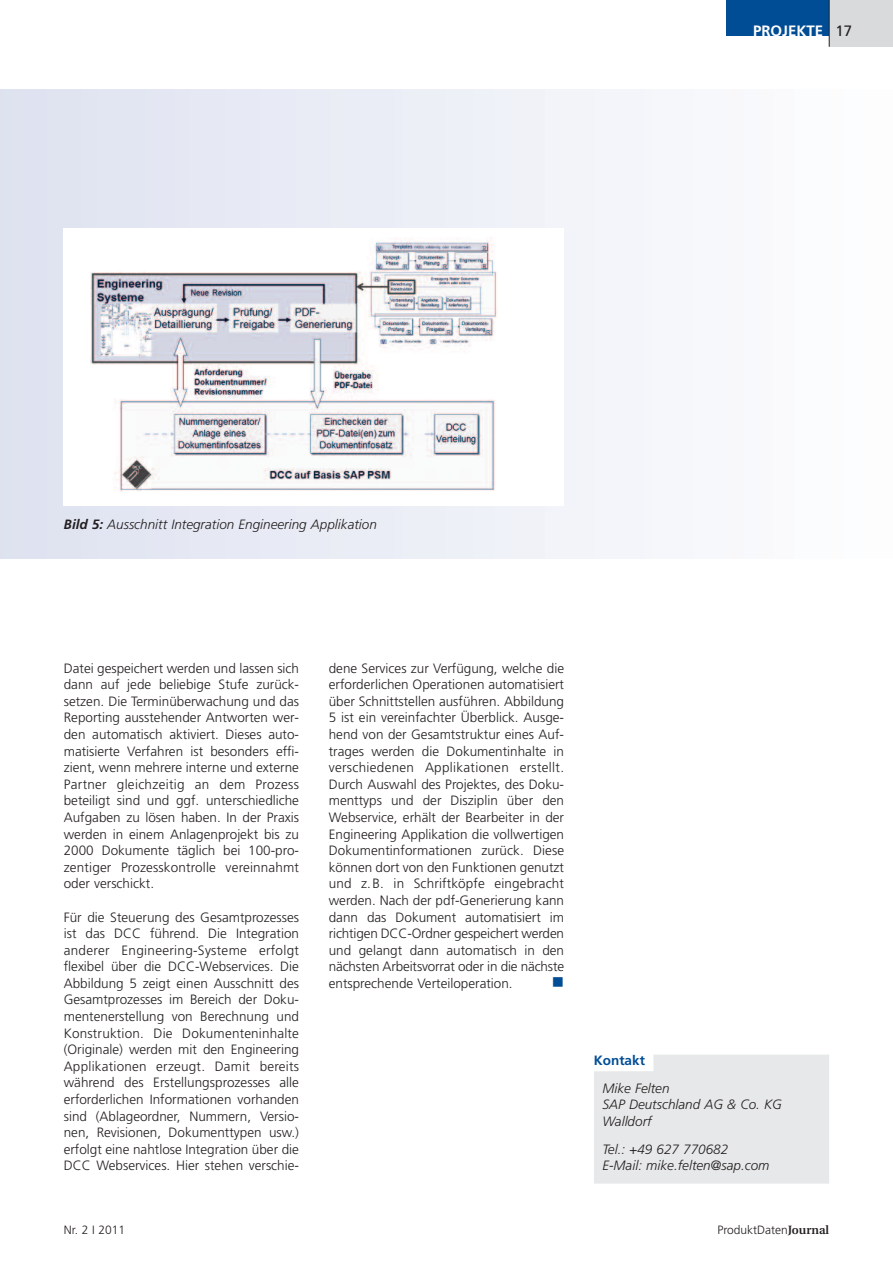
<style>
.page{position:relative;width:893px;height:1263px;background:#fff}
.page>*{position:absolute;margin:0;border:0;box-sizing:border-box;transform-origin:0 0}
.t1{font:16.5px "Wingdings";color:#014d95}
.t2{font:700 15px "Frutiger";color:#fff}
.t3{font:300 13.5px/16.6px "Frutiger";color:#231f20;text-align:justify}
.t4{font:italic 300 13.5px/16.6px "Frutiger";color:#231f20}
.t5{font:700 13.5px "Frutiger";color:#014d95}
.t6{font:300 12px "Frutiger";color:#231f20}
.s1{font-weight:400;color:#231f20}
.s2{font-weight:700}
.s3{font-family:"Utopia";font-weight:600}
</style>
<div class="page">
<div style="left:0;top:89px;width:893px;height:469px;background:linear-gradient(to right,#dee2f0,#fdfefe)"></div>
<div style="left:726px;top:0;width:103px;height:36px;background:#014d95"></div>
<div style="left:829px;top:0;width:64px;height:47px;background:#d9dadc"></div>
<hr style="left:829px;top:0;width:1px;height:47px;background:#231f20">
<div style="left:594px;top:1055px;width:235px;height:128px;background:#e7e8e9"></div>
<div style="left:64px;top:228px;width:500px;height:278px;background:#fff"></div>
<img style="left:91px;top:239px;width:406px;height:253px">
<p class="t2" style="left:753px;top:25px;width:101px">PROJEKTE <span class="s1">17</span></p>
<p class="t4" style="left:64px;top:517px;width:315px"><span class="s2">Bild 5:</span> Ausschnitt Integration Engineering Applikation</p>
<p class="t3" style="left:64px;top:661px;width:237px">Datei gespeichert werden und lassen sich dann auf jede beliebige Stufe zurück&shy;setzen. Die Terminüberwachung und das Reporting ausstehender Antworten wer&shy;den automatisch aktiviert. Dieses auto&shy;matisierte Verfahren ist besonders effi&shy;zient, wenn mehrere interne und externe Partner gleichzeitig an dem Prozess beteiligt sind und ggf. unterschiedliche Aufgaben zu lösen haben. In der Praxis werden in einem Anlagenprojekt bis zu 2000 Dokumente täglich bei 100-pro&shy;zentiger Prozesskontrolle vereinnahmt oder verschickt.</p>
<p class="t3" style="left:64px;top:909px;width:237px">Für die Steuerung des Gesamtprozesses ist das DCC führend. Die Integration anderer Engineering-Systeme erfolgt flexibel über die DCC-Webservices. Die Abbildung 5 zeigt einen Ausschnitt des Gesamtprozesses im Bereich der Doku&shy;mentenerstellung von Berechnung und Konstruktion. Die Dokumenteninhalte (Originale) werden mit den Engineering Applikationen erzeugt. Damit bereits während des Erstellungsprozesses alle erforderlichen Informationen vorhanden sind (Ablageordner, Nummern, Versio&shy;nen, Revisionen, Dokumenttypen usw.) erfolgt eine nahtlose Integration über die DCC Webservices. Hier stehen verschie-</p>
<p class="t3" style="left:329px;top:661px;width:237px">dene Services zur Verfügung, welche die erforderlichen Operationen automatisiert über Schnittstellen ausführen. Abbildung 5 ist ein vereinfachter Überblick. Ausge&shy;hend von der Gesamtstruktur eines Auf&shy;trages werden die Dokumentinhalte in verschiedenen Applikationen erstellt.<br>Durch Auswahl des Projektes, des Doku&shy;menttyps und der Disziplin über den Webservice, erhält der Bearbeiter in der Engineering Applikation die vollwertigen Dokumentinformationen zurück. Diese können dort von den Funktionen genutzt und z.B. in Schriftköpfe eingebracht werden. Nach der pdf-Generierung kann dann das Dokument automatisiert im richtigen DCC-Ordner gespeichert werden und gelangt dann automatisch in den nächsten Arbeitsvorrat oder in die nächste entsprechende Verteiloperation.</p>
<p class="t1" style="left:552px;top:973px;width:14px">■</p>
<p class="t5" style="left:594px;top:1055px;width:53px">Kontakt</p>
<p class="t4" style="left:602px;top:1081px;width:181px">Mike Felten<br>SAP Deutschland AG &amp; Co. KG<br>Walldorf</p>
<p class="t4" style="left:602px;top:1142px;width:169px">Tel.: +49 627 770682<br>E-Mail: mike.felten@sap.com</p>
<p class="t6" style="left:64px;top:1225px;width:63px">Nr. 2 I 2011</p>
<p class="t6" style="left:717px;top:1225px;width:113px">ProduktDaten<span class="s3">Journal</span></p>
</div>
